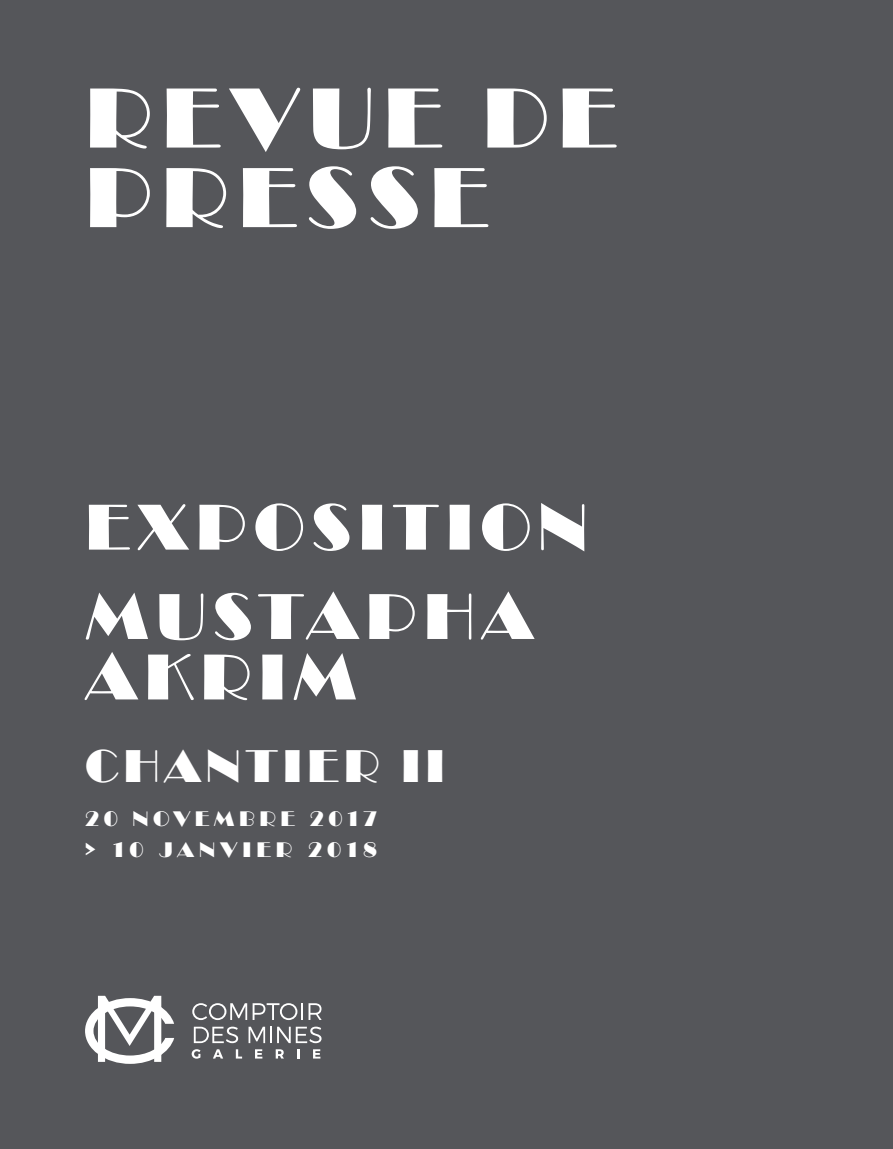
<style>
.page{position:relative;width:893px;height:1149px;background:#fff}
.page>*{position:absolute;margin:0;border:0;box-sizing:border-box;transform-origin:0 0}
.t1{font:88.5px/79.5px "Broadway";letter-spacing:.1em;color:#fff}
.t2{font:67.2px/60.4px "Broadway";letter-spacing:.1em;color:#fff}
.t3{font:47.4px "Broadway";letter-spacing:.1em;color:#fff}
.t4{font:21.75px "Broadway";letter-spacing:.21em;color:#fff}
.t5{font:21.75px "Broadway";letter-spacing:.23em;color:#fff}
</style>
<div class="page">
<div style="left:0;top:0;width:893px;height:1148px;background:#55565a"></div>
<svg style="left:85px;top:995px;width:89px;height:68px"></svg>
<svg style="left:192px;top:1003px;width:55px;height:16px"></svg>
<svg style="left:253px;top:1003px;width:50px;height:16px"></svg>
<svg style="left:309px;top:1003px;width:13px;height:16px"></svg>
<svg style="left:194px;top:1026px;width:44px;height:16px"></svg>
<svg style="left:249px;top:1026px;width:73px;height:16px"></svg>
<svg style="left:192px;top:1049px;width:9px;height:9px"></svg>
<svg style="left:213px;top:1049px;width:10px;height:9px"></svg>
<svg style="left:236px;top:1049px;width:6px;height:9px"></svg>
<svg style="left:255px;top:1049px;width:7px;height:9px"></svg>
<svg style="left:276px;top:1049px;width:8px;height:9px"></svg>
<svg style="left:297px;top:1049px;width:2px;height:9px"></svg>
<svg style="left:313px;top:1049px;width:7px;height:9px"></svg>
<p class="t1" style="left:85px;top:78px;width:533px">REVUE DE<br>PRESSE</p>
<p class="t2" style="left:85px;top:497px;width:504px">EXPOSITION</p>
<p class="t2" style="left:85px;top:586px;width:450px">MUSTAPHA<br>AKRIM</p>
<p class="t3" style="left:85px;top:738px;width:362px">CHANTIER II</p>
<p class="t4" style="left:85px;top:806px;width:294px">20 NOVEMBRE 2017</p>
<p class="t5" style="left:85px;top:836px;width:294px">&gt; 10 JANVIER 2018</p>
</div>
